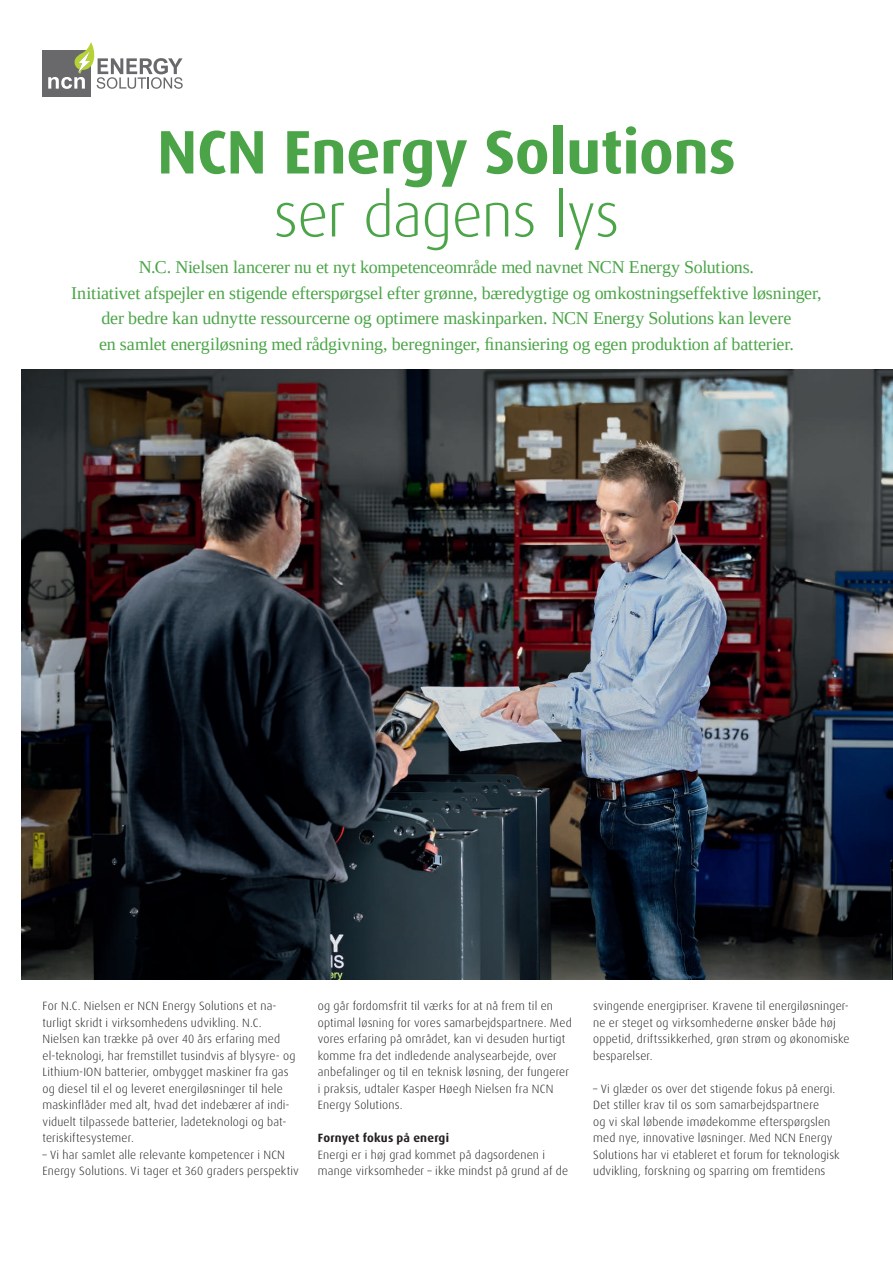
<style>
.page{position:relative;width:893px;height:1263px;background:#fff}
.page>*{position:absolute;margin:0;border:0;box-sizing:border-box;transform-origin:0 0}
.t1{font:700 61.5px "Dax Pro";letter-spacing:-.01em;color:#4ba548}
.t2{font:300 61.5px "Dax Pro";letter-spacing:-.015em;color:#4ba548}
.t3{font:18px/25.5px "Tinos";letter-spacing:-.01em;color:#4ba548;text-align:center}
.t4{font:300 12px/16.5px "Dax Pro";letter-spacing:.015em;color:#231f20}
.t5{font:700 12px "Dax Pro";letter-spacing:.015em;color:#231f20}
</style>
<div class="page">
<div style="left:43px;top:51px;width:48px;height:46px;background:#69696c"></div>
<svg style="left:48px;top:42px;width:135px;height:47px"></svg>
<img style="left:21px;top:369px;width:872px;height:611px">
<h1 class="t1" style="left:157px;top:112px;width:580px">NCN Energy Solutions</h1>
<h1 class="t2" style="left:273px;top:176px;width:348px">ser dagens lys</h1>
<p class="t3" style="left:71px;top:255px;width:752px">N.C. Nielsen lancerer nu et nyt kompetenceområde med navnet NCN Energy Solutions.<br>Initiativet afspejler en stigende efterspørgsel efter grønne, bæredygtige og omkostningseffektive løsninger, der bedre kan udnytte ressourcerne og optimere maskinparken. NCN Energy Solutions kan levere<br>en samlet energiløsning med rådgivning, beregninger, finansiering og egen produktion af batterier.</p>
<p class="t4" style="left:43px;top:998px;width:255px">For N.C. Nielsen er NCN Energy Solutions et na&shy;turligt skridt i virksomhedens udvikling. N.C.<br>Nielsen kan trække på over 40 års erfaring med el-teknologi, har fremstillet tusindvis af blysyre- og Lithium-ION batterier, ombygget maskiner fra gas og diesel til el og leveret energiløsninger til hele maskinflåder med alt, hvad det indebærer af indi&shy;viduelt tilpassede batterier, ladeteknologi og bat&shy;teriskiftesystemer.</p>
<p class="t4" style="left:43px;top:1146px;width:258px">– Vi har samlet alle relevante kompetencer i NCN<br>Energy Solutions. Vi tager et 360 graders perspektiv</p>
<p class="t4" style="left:318px;top:998px;width:255px">og går fordomsfrit til værks for at nå frem til en optimal løsning for vores samarbejdspartnere. Med vores erfaring på området, kan vi desuden hurtigt komme fra det indledende analysearbejde, over anbefalinger og til en teknisk løsning, der fungerer i praksis, udtaler Kasper Høegh Nielsen fra NCN Energy Solutions.</p>
<p class="t5" style="left:318px;top:1130px;width:133px">Fornyet fokus på energi</p>
<p class="t4" style="left:318px;top:1146px;width:252px">Energi er i høj grad kommet på dagsordenen i mange virksomheder – ikke mindst på grund af de</p>
<p class="t4" style="left:593px;top:998px;width:258px">svingende energipriser. Kravene til energiløsninger&shy;ne er steget og virksomhederne ønsker både høj oppetid, driftssikkerhed, grøn strøm og økonomiske besparelser.</p>
<p class="t4" style="left:593px;top:1080px;width:248px">– Vi glæder os over det stigende fokus på energi.<br>Det stiller krav til os som samarbejdspartnere<br>og vi skal løbende imødekomme efterspørgslen med nye, innovative løsninger. Med NCN Energy Solutions har vi etableret et forum for teknologisk udvikling, forskning og sparring om fremtidens</p>
</div>
